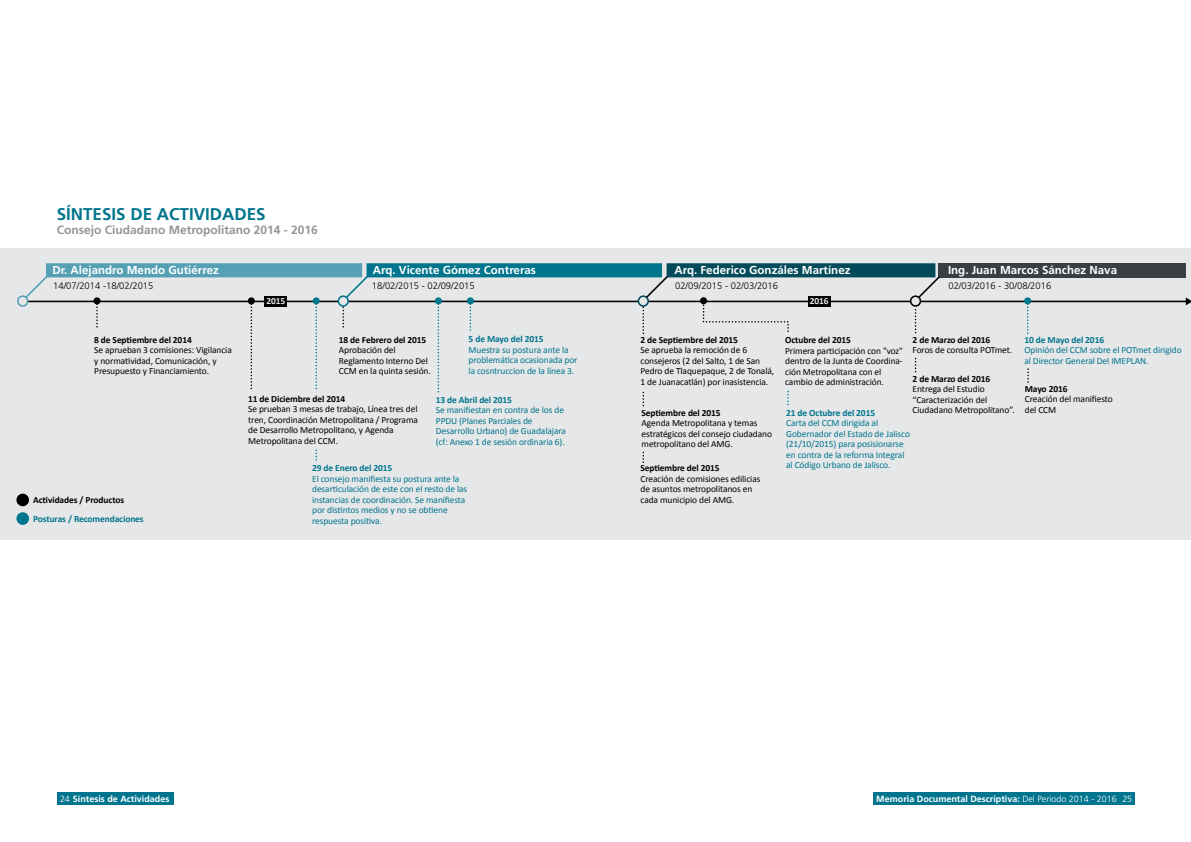
<style>
.page{position:relative;width:1191px;height:842px;background:#fff}
.page>*{position:absolute;margin:0;border:0;box-sizing:border-box;transform-origin:0 0}
.t1{font:700 17px "Frutiger LT Std";color:#00758d}
.t2{font:700 12px "Frutiger LT Std";color:#939598}
.t3{font:700 11.5px "Frutiger LT Std";color:#fff}
.t4{font:9.4px/10.5px "Calibri";letter-spacing:-.01em;color:#000}
.t5{font:9.4px/10.5px "Calibri";letter-spacing:-.01em;color:#00758d}
.t6{font:700 9.4px "Calibri";letter-spacing:-.01em;color:#000}
.t7{font:700 9.4px "Calibri";letter-spacing:-.01em;color:#00758d}
.t8{font:300 9.4px "Frutiger LT Std";color:#000}
.t9{font:700 9.4px "Calibri";letter-spacing:-.01em;color:#e6e7e8}
.t10{font:700 9px "Frutiger LT Std";color:#fff}
.s1{font-weight:300}
</style>
<div class="page">
<div style="left:0;top:248px;width:1191px;height:292px;background:#e6e7e8"></div>
<hr style="left:23px;top:301px;width:1163px;height:1px;background:#000">
<svg style="left:1185px;top:297px;width:6px;height:8px"></svg>
<svg style="left:437px;top:304px;width:2px;height:88px"></svg>
<div style="left:435px;top:297px;width:7px;height:7px;background:#00798d;border-radius:50%"></div>
<svg style="left:469px;top:304px;width:2px;height:27px"></svg>
<div style="left:467px;top:297px;width:7px;height:7px;background:#00798d;border-radius:50%"></div>
<svg style="left:1027px;top:304px;width:1px;height:30px"></svg>
<div style="left:1024px;top:297px;width:7px;height:7px;background:#00798d;border-radius:50%"></div>
<svg style="left:315px;top:304px;width:2px;height:157px"></svg>
<div style="left:313px;top:297px;width:7px;height:7px;background:#00798d;border-radius:50%"></div>
<div style="left:312px;top:391px;width:8px;height:56px;background:#e6e7e8"></div>
<div style="left:46px;top:263px;width:316px;height:14px;background:#55a0b4"></div>
<div style="left:18px;top:296px;width:10px;height:10px;background:#e6e7e8;border-radius:50%"></div>
<div style="left:17px;top:295px;width:11px;height:12px;border:2px solid #55a0b4;border-radius:50%"></div>
<svg style="left:24px;top:276px;width:25px;height:24px"></svg>
<div style="left:366px;top:263px;width:296px;height:14px;background:#00758d"></div>
<div style="left:337px;top:295px;width:12px;height:12px;border:2px solid #00758d;border-radius:50%"></div>
<svg style="left:342px;top:274px;width:27px;height:54px"></svg>
<div style="left:666px;top:263px;width:269px;height:14px;background:#034b5a"></div>
<div style="left:637px;top:295px;width:12px;height:12px;border:2px solid #034b5a;border-radius:50%"></div>
<svg style="left:642px;top:274px;width:27px;height:59px"></svg>
<div style="left:938px;top:263px;width:248px;height:14px;background:#3b3f44"></div>
<div style="left:910px;top:296px;width:10px;height:10px;background:#e6e7e8;border-radius:50%"></div>
<div style="left:910px;top:295px;width:11px;height:12px;border:2px solid #000;border-radius:50%"></div>
<svg style="left:916px;top:274px;width:25px;height:26px"></svg>
<svg style="left:96px;top:304px;width:2px;height:24px"></svg>
<div style="left:93px;top:297px;width:8px;height:7px;background:#000;border-radius:50%"></div>
<svg style="left:250px;top:304px;width:2px;height:86px"></svg>
<div style="left:248px;top:297px;width:7px;height:7px;background:#000;border-radius:50%"></div>
<svg style="left:914px;top:358px;width:2px;height:15px"></svg>
<svg style="left:914px;top:310px;width:2px;height:24px"></svg>
<svg style="left:642px;top:392px;width:2px;height:15px"></svg>
<svg style="left:787px;top:391px;width:2px;height:15px"></svg>
<svg style="left:642px;top:452px;width:2px;height:10px"></svg>
<svg style="left:702px;top:300px;width:87px;height:32px"></svg>
<div style="left:700px;top:297px;width:7px;height:7px;background:#000;border-radius:50%"></div>
<div style="left:16px;top:494px;width:13px;height:12px;background:#000;border-radius:50%"></div>
<div style="left:16px;top:512px;width:13px;height:13px;background:#00758d;border-radius:50%"></div>
<div style="left:264px;top:296px;width:23px;height:10px;background:#000"></div>
<div style="left:808px;top:296px;width:23px;height:10px;background:#000"></div>
<div style="left:873px;top:793px;width:261px;height:12px;background:#00758d"></div>
<div style="left:57px;top:793px;width:117px;height:12px;background:#00758d"></div>
<h1 class="t1" style="left:57px;top:204px;width:210px">SÍNTESIS DE ACTIVIDADES</h1>
<p class="t2" style="left:57px;top:222px;width:263px">Consejo Ciudadano Metropolitano 2014 - 2016</p>
<p class="t3" style="left:52px;top:264px;width:168px">Dr. Alejandro Mendo Gutiérrez</p>
<p class="t8" style="left:53px;top:280px;width:102px">14/07/2014 -18/02/2015</p>
<p class="t3" style="left:373px;top:264px;width:165px">Arq. Vicente Gómez Contreras</p>
<p class="t8" style="left:372px;top:280px;width:104px">18/02/2015 - 02/09/2015</p>
<p class="t3" style="left:674px;top:264px;width:178px">Arq. Federico Gonzáles Martínez</p>
<p class="t8" style="left:675px;top:280px;width:104px">02/09/2015 - 02/03/2016</p>
<p class="t9" style="left:266px;top:295px;width:20px">2015</p>
<p class="t9" style="left:810px;top:295px;width:20px">2016</p>
<p class="t3" style="left:948px;top:264px;width:170px">Ing. Juan Marcos Sánchez Nava</p>
<p class="t8" style="left:948px;top:280px;width:104px">02/03/2016 - 30/08/2016</p>
<p class="t6" style="left:94px;top:334px;width:99px">8 de Septiembre del 2014</p>
<p class="t4" style="left:94px;top:345px;width:139px">Se aprueban 3 comisiones: Vigilancia y normatividad, Comunicación, y<br>Presupuesto y Financiamiento.</p>
<p class="t6" style="left:33px;top:494px;width:93px">Actividades / Productos</p>
<p class="t7" style="left:33px;top:513px;width:112px">Posturas / Recomendaciones</p>
<p class="t6" style="left:339px;top:334px;width:89px">18 de Febrero del 2015</p>
<p class="t4" style="left:339px;top:345px;width:93px">Aprobación del<br>Reglamento Interno Del<br>CCM en la quinta sesión.</p>
<p class="t7" style="left:468px;top:333px;width:76px">5 de Mayo del 2015</p>
<p class="t5" style="left:468px;top:344px;width:110px">Muestra su postura ante la problemática ocasionada por la cosntruccion de la línea 3.</p>
<p class="t6" style="left:248px;top:393px;width:99px">11 de Diciembre del 2014</p>
<p class="t4" style="left:248px;top:404px;width:171px">Se prueban 3 mesas de trabajo, Línea tres del tren, Coordinación Metropolitana / Programa de Desarrollo Metropolitano, y Agenda Metropolitana del CCM.</p>
<p class="t7" style="left:436px;top:393px;width:78px">13 de Abril del 2015</p>
<p class="t5" style="left:436px;top:405px;width:132px">Se manifiestan en contra de los de<br>PPDU (Planes Parciales de<br>Desarrollo Urbano) de Guadalajara (cf: Anexo 1 de sesión ordinaria 6).</p>
<p class="t7" style="left:312px;top:462px;width:82px">29 de Enero del 2015</p>
<p class="t5" style="left:312px;top:473px;width:157px">El consejo manifiesta su postura ante la desarticulación de este con el resto de las instancias de coordinación. Se manifiesta por distintos medios y no se obtiene respuesta positiva.</p>
<p class="t6" style="left:640px;top:334px;width:99px">2 de Septiembre del 2015</p>
<p class="t4" style="left:640px;top:345px;width:135px">Se aprueba la remoción de 6 consejeros (2 del Salto, 1 de San<br>Pedro de Tlaquepaque, 2 de Tonalá,<br>1 de Juanacatlán) por inasistencia.</p>
<p class="t6" style="left:641px;top:407px;width:81px">Septiembre del 2015</p>
<p class="t4" style="left:641px;top:418px;width:132px">Agenda Metropolitana y temas estratégicos del consejo ciudadano metropolitano del AMG.</p>
<p class="t6" style="left:640px;top:462px;width:81px">Septiembre del 2015</p>
<p class="t4" style="left:640px;top:473px;width:121px">Creación de comisiones edilicias de asuntos metropolitanos en cada municipio del AMG.</p>
<p class="t6" style="left:912px;top:334px;width:79px">2 de Marzo del 2016</p>
<p class="t4" style="left:912px;top:345px;width:101px">Foros de consulta POTmet.</p>
<p class="t6" style="left:785px;top:334px;width:67px">Octubre del 2015</p>
<p class="t4" style="left:785px;top:345px;width:119px">Primera participación con "voz" dentro de la Junta de Coordina&shy;ción Metropolitana con el cambio de administración.</p>
<p class="t6" style="left:912px;top:373px;width:79px">2 de Marzo del 2016</p>
<p class="t4" style="left:912px;top:384px;width:104px">Entrega del Estudio “Caracterización del<br>Ciudadano Metropolitano”.</p>
<p class="t7" style="left:786px;top:407px;width:90px">21 de Octubre del 2015</p>
<p class="t5" style="left:786px;top:418px;width:125px">Carta del CCM dirigida al<br>Gobernador del Estado de Jalisco (21/10/2015) para posisionarse en contra de la reforma Integral al Código Urbano de Jalisco.</p>
<p class="t7" style="left:1024px;top:333px;width:81px">10 de Mayo del 2016</p>
<p class="t5" style="left:1024px;top:345px;width:159px">Opinión del CCM sobre el POTmet dirigido al Director General Del IMEPLAN.</p>
<p class="t6" style="left:1024px;top:383px;width:44px">Mayo 2016</p>
<p class="t4" style="left:1024px;top:394px;width:90px">Creación del manifiesto del CCM</p>
<p class="t10" style="left:60px;top:793px;width:111px"><span class="s1">24</span> Síntesis de Actividades</p>
<p class="t10" style="left:876px;top:793px;width:257px">Memoria Documental Descriptiva: <span class="s1">Del Periodo 2014 - 2016 25</span></p>
</div>
